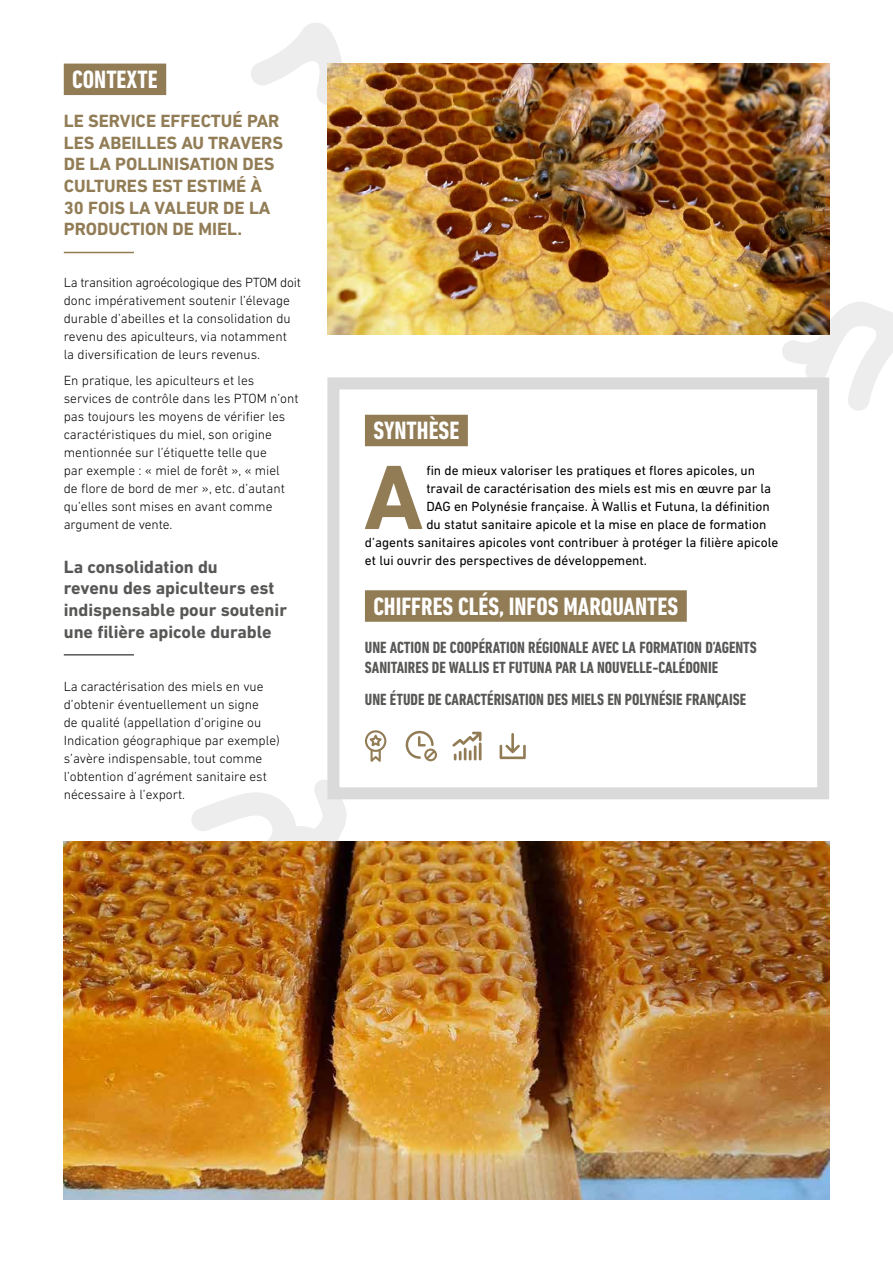
<style>
.page{position:relative;width:893px;height:1263px;background:#fff}
.page>*{position:absolute;margin:0;border:0;box-sizing:border-box;transform-origin:0 0}
.t1{font:700 92.85px "DIN Next LT Pro";color:#917c55}
.t2{font:700 condensed 25.5px "DIN Next LT Pro";color:#fff}
.t3{font:700 18px/21.6px "DIN Next LT Pro";color:#917c55}
.t4{font:700 18px/21.6px "DIN Next LT Pro";color:#575756}
.t5{font:700 condensed 16.5px/19.5px "DIN Next LT Pro";color:#575756}
.t6{font:300 13.5px/18px "DIN Next LT Pro";color:#000}
.t7{font:13.5px "DIN Next LT Pro";color:#000}
</style>
<div class="page">
<svg style="left:782px;top:301px;width:111px;height:110px"></svg>
<svg style="left:191px;top:780px;width:157px;height:62px"></svg>
<svg style="left:251px;top:23px;width:95px;height:82px"></svg>
<div style="left:327px;top:377px;width:502px;height:422px;background:#fff;border:12px solid #dadada"></div>
<div style="left:64px;top:64px;width:102px;height:31px;background:#917c55"></div>
<svg style="left:452px;top:732px;width:29px;height:28px"></svg>
<svg style="left:365px;top:730px;width:21px;height:32px"></svg>
<svg style="left:406px;top:731px;width:31px;height:30px"></svg>
<svg style="left:500px;top:733px;width:26px;height:26px"></svg>
<hr style="left:64px;top:252px;width:70px;height:1px;background:#917c55">
<div style="left:365px;top:415px;width:103px;height:31px;background:#917c55"></div>
<hr style="left:64px;top:654px;width:70px;height:1px;background:#575756">
<div style="left:365px;top:590px;width:322px;height:32px;background:#917c55"></div>
<img style="left:327px;top:64px;width:502px;height:271px">
<img style="left:64px;top:842px;width:765px;height:357px">
<h2 class="t2" style="left:72px;top:65px;width:87px">CONTEXTE</h2>
<h3 class="t3" style="left:64px;top:110px;width:221px">LE SERVICE EFFECTUÉ PAR<br>LES ABEILLES AU TRAVERS<br>DE LA POLLINISATION DES<br>CULTURES EST ESTIMÉ À<br>30 FOIS LA VALEUR DE LA<br>PRODUCTION DE MIEL.</h3>
<p class="t6" style="left:64px;top:273px;width:239px">La transition agroécologique des PTOM doit donc impérativement soutenir l’élevage durable d’abeilles et la consolidation du revenu des apiculteurs, via notamment<br>la diversification de leurs revenus.</p>
<p class="t6" style="left:64px;top:371px;width:236px">En pratique, les apiculteurs et les services de contrôle dans les PTOM n’ont pas toujours les moyens de vérifier les caractéristiques du miel, son origine mentionnée sur l’étiquette telle que<br>par exemple : « miel de forêt », « miel<br>de flore de bord de mer », etc. d’autant qu’elles sont mises en avant comme argument de vente.</p>
<h3 class="t4" style="left:64px;top:556px;width:225px">La consolidation du<br>revenu des apiculteurs est indispensable pour soutenir une filière apicole durable</h3>
<p class="t6" style="left:64px;top:677px;width:218px">La caractérisation des miels en vue d’obtenir éventuellement un signe<br>de qualité (appellation d’origine ou Indication géographique par exemple) s’avère indispensable, tout comme l’obtention d’agrément sanitaire est nécessaire à l’export.</p>
<h2 class="t2" style="left:373px;top:416px;width:87px">SYNTHÈSE</h2>
<h1 class="t1" style="left:364px;top:443px;width:61px">A</h1>
<p class="t7" style="left:426px;top:463px;width:330px">fin de mieux valoriser les pratiques et flores apicoles, un</p>
<p class="t7" style="left:426px;top:481px;width:346px">travail de caractérisation des miels est mis en œuvre par la</p>
<p class="t7" style="left:426px;top:499px;width:345px">DAG en Polynésie française. À Wallis et Futuna, la définition</p>
<p class="t7" style="left:426px;top:517px;width:342px">du statut sanitaire apicole et la mise en place de formation</p>
<p class="t7" style="left:365px;top:535px;width:415px">d’agents sanitaires apicoles vont contribuer à protéger la filière apicole</p>
<p class="t7" style="left:365px;top:553px;width:284px">et lui ouvrir des perspectives de développement.</p>
<h2 class="t2" style="left:373px;top:592px;width:306px">CHIFFRES CLÉS, INFOS MARQUANTES</h2>
<p class="t5" style="left:365px;top:638px;width:393px">UNE ACTION DE COOPÉRATION RÉGIONALE AVEC LA FORMATION D’AGENTS<br>SANITAIRES DE WALLIS ET FUTUNA PAR LA NOUVELLE-CALÉDONIE</p>
<p class="t5" style="left:365px;top:689px;width:383px">UNE ÉTUDE DE CARACTÉRISATION DES MIELS EN POLYNÉSIE FRANÇAISE</p>
</div>
